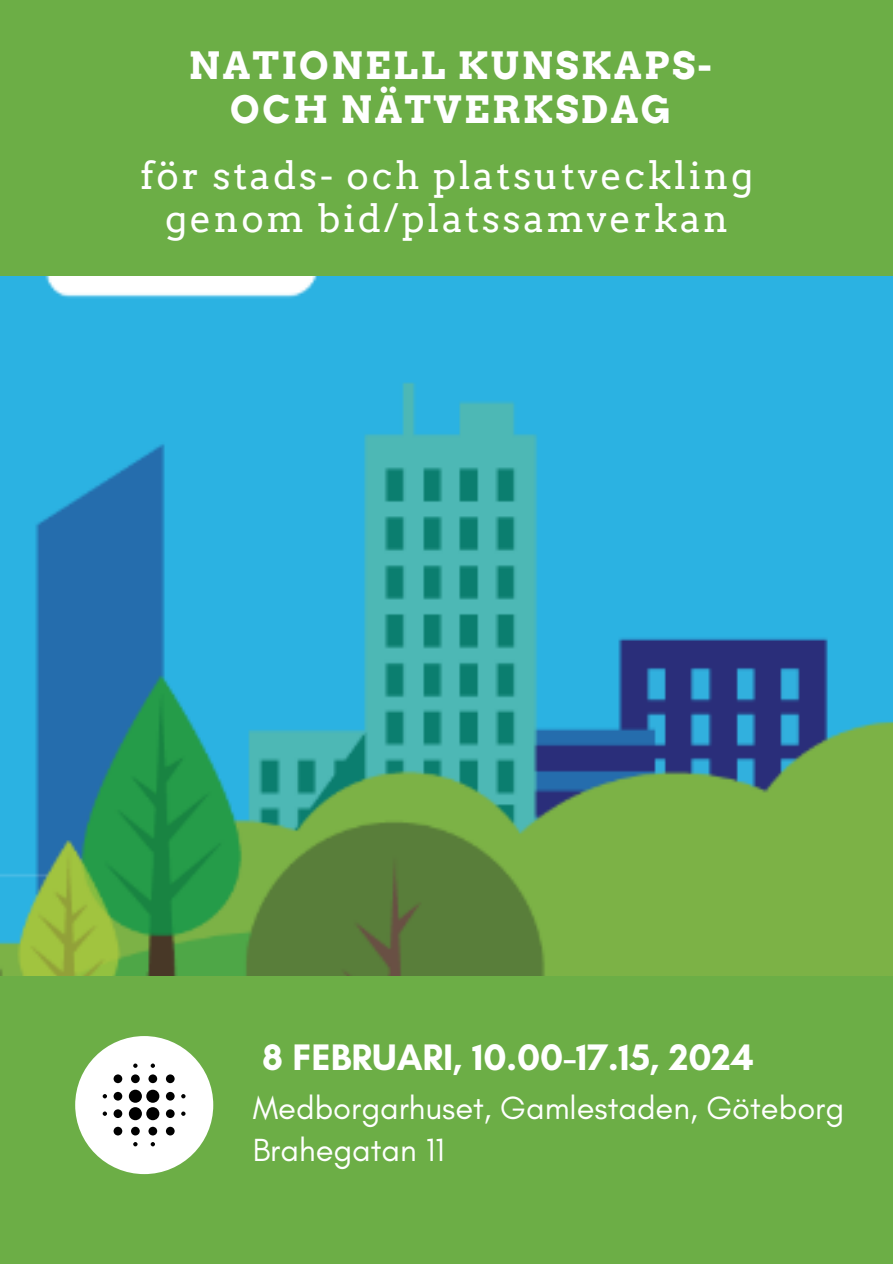
<style>
.page{position:relative;width:893px;height:1264px;background:#fff}
.page>*{position:absolute;margin:0;border:0;box-sizing:border-box;transform-origin:0 0}
.t1{font:37.65px/43.8px "Arvo";letter-spacing:.065em;color:#fff;text-align:center}
.t2{font:700 37.65px/43.8px "Arvo";letter-spacing:.065em;color:#fff;text-align:center}
.t3{font:700 37.65px "Glacial Indifference";color:#fff}
.t4{font:32.7px/41.7px "Glacial Indifference";color:#fff}
</style>
<div class="page">
<div style="left:0;top:0;width:892px;height:1263px;background:#6cae46"></div>
<div style="left:75px;top:1036px;width:138px;height:138px;background:#fff;border-radius:50%"></div>
<svg style="left:103px;top:1063px;width:82px;height:83px"></svg>
<img style="left:0;top:277px;width:892px;height:698px">
<p class="t2" style="left:189px;top:44px;width:524px">NATIONELL KUNSKAPS-<br>OCH NÄTVERKSDAG</p>
<p class="t1" style="left:140px;top:153px;width:614px">för stads- och platsutveckling genom bid/platssamverkan</p>
<p class="t3" style="left:262px;top:1034px;width:493px">8 FEBRUARI, 10.00-17.15, 2024</p>
<p class="t4" style="left:253px;top:1086px;width:593px">Medborgarhuset, Gamlestaden, Göteborg<br>Brahegatan 11</p>
</div>
